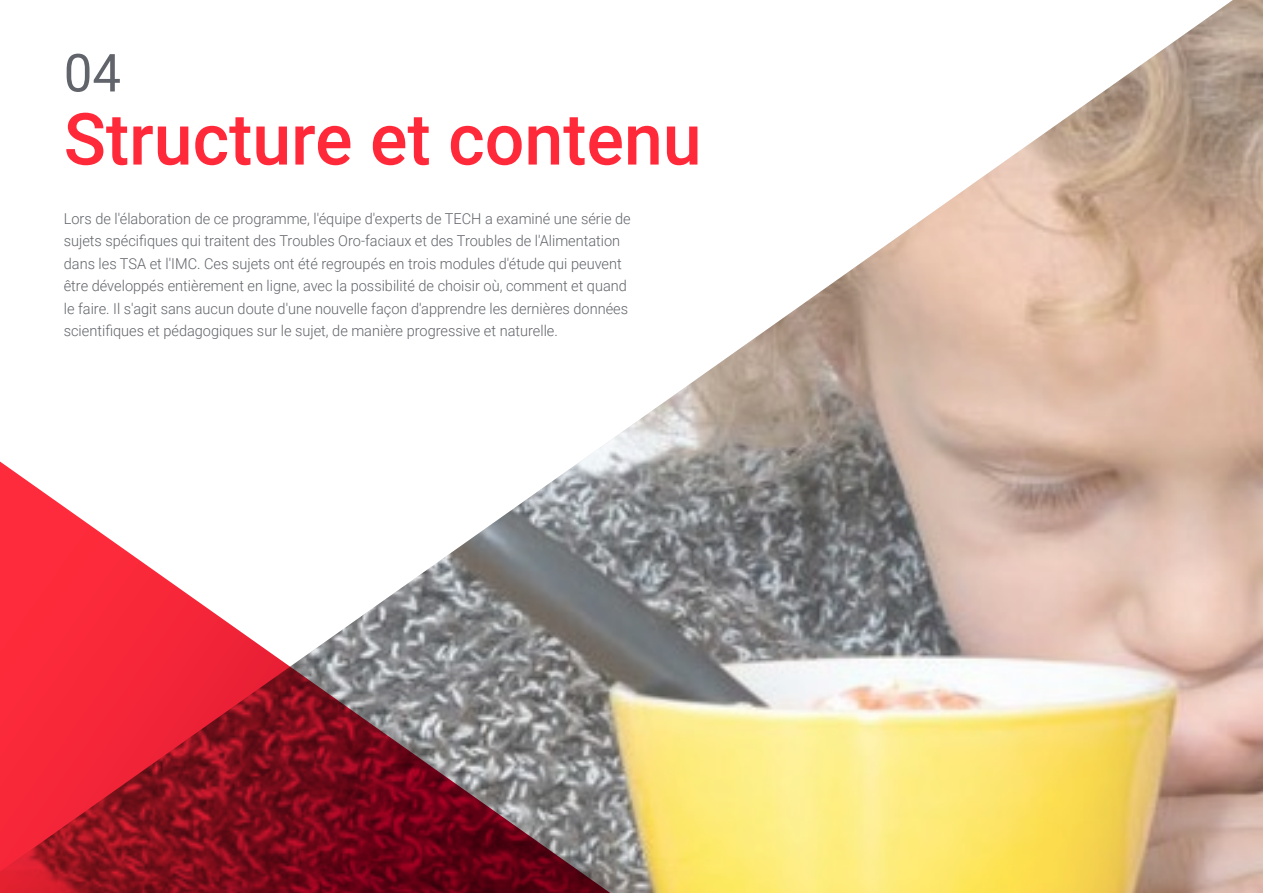
<style>
.page{position:relative;width:1263px;height:893px;background:#fff}
.page>*{position:absolute;margin:0;border:0;box-sizing:border-box;transform-origin:0 0}
.t1{font:500 72px "Roboto";color:#ff293a}
.t2{font:52.5px "Roboto";color:#61646a}
.t3{font:300 15px/22.5px "Roboto";color:#61646a}
</style>
<div class="page">
<img style="left:603px;top:0;width:660px;height:893px">
<svg style="left:0;top:446px;width:640px;height:447px"></svg>
<h2 class="t2" style="left:64px;top:36px;width:59px">04</h2>
<h1 class="t1" style="left:64px;top:89px;width:639px">Structure et contenu</h1>
<p class="t3" style="left:64px;top:207px;width:568px">Lors de l'élaboration de ce programme, l'équipe d'experts de TECH a examiné une série de sujets spécifiques qui traitent des Troubles Oro-faciaux et des Troubles de l'Alimentation dans les TSA et l'IMC. Ces sujets ont été regroupés en trois modules d'étude qui peuvent être développés entièrement en ligne, avec la possibilité de choisir où, comment et quand le faire. Il s'agit sans aucun doute d'une nouvelle façon d'apprendre les dernières données scientifiques et pédagogiques sur le sujet, de manière progressive et naturelle.</p>
</div>
